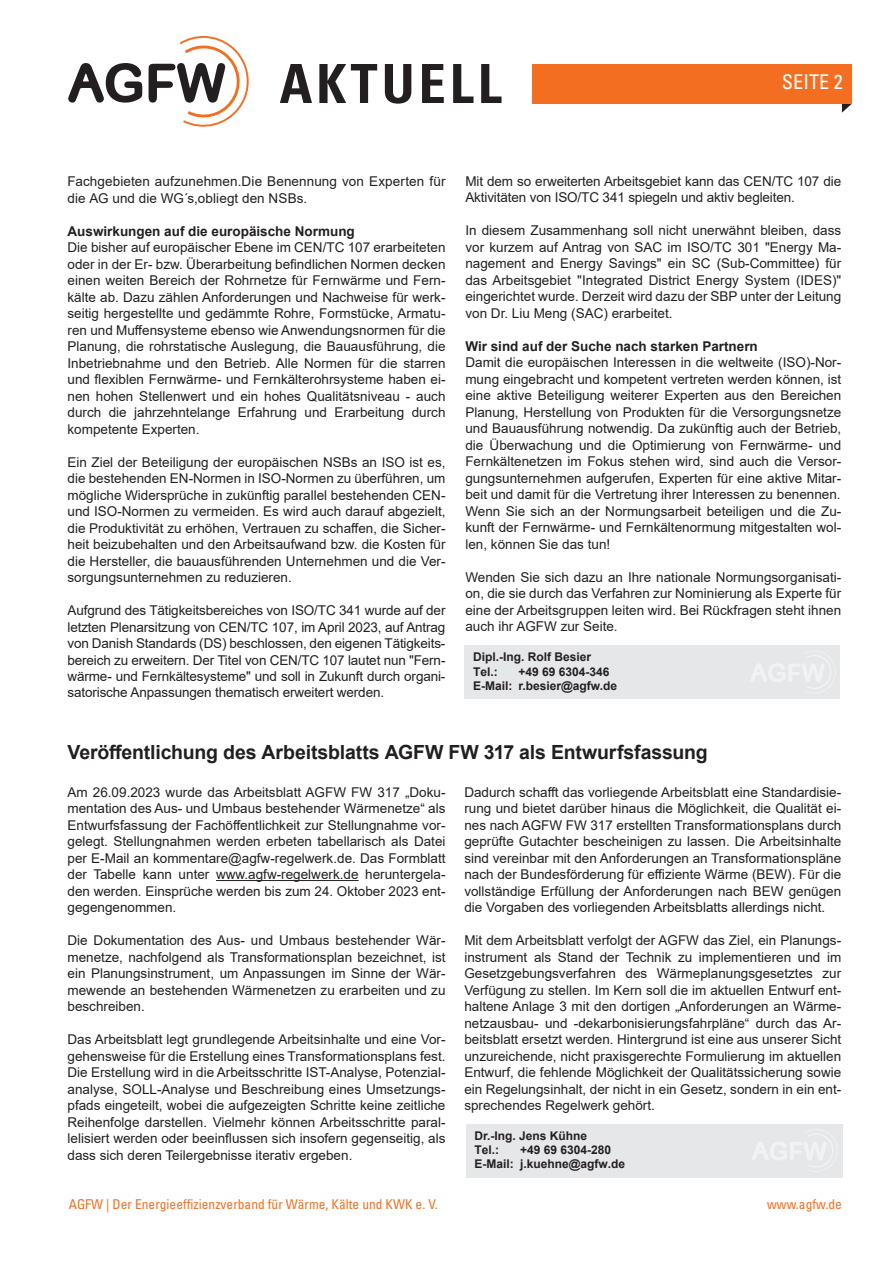
<style>
.page{position:relative;width:893px;height:1263px;background:#fff}
.page>*{position:absolute;margin:0;border:0;box-sizing:border-box;transform-origin:0 0}
.t1{font:700 condensed 54px "Univers";letter-spacing:.075em;color:#231f20}
.t2{font:condensed 20.25px "Univers";color:#fff}
.t3{font:700 19.5px "Arial";letter-spacing:-.01em;color:#231f20}
.t4{font:13.5px/16.5px "Arial";color:#231f20;text-align:justify}
.t5{font:700 13.5px "Arial";color:#231f20}
.t6{font:condensed 13.5px "Univers";color:#f36e21}
.t7{font:700 12px/14.4px "Arial";color:#231f20}
</style>
<div class="page">
<svg style="left:68px;top:63px;width:74px;height:40px"></svg>
<svg style="left:149px;top:36px;width:100px;height:91px"></svg>
<svg style="left:842px;top:104px;width:9px;height:9px"></svg>
<div style="left:531px;top:64px;width:320px;height:40px;background:#f36e21"></div>
<hr style="left:216px;top:880px;width:143px;height:1px;background:#231f20">
<div style="left:465px;top:646px;width:375px;height:53px;background:#e6e7e9"></div>
<svg style="left:751px;top:651px;width:84px;height:42px"></svg>
<div style="left:466px;top:1124px;width:376px;height:53px;background:#e6e7e9"></div>
<svg style="left:752px;top:1129px;width:85px;height:43px"></svg>
<h1 class="t1" style="left:279px;top:51px;width:224px">AKTUELL</h1>
<h2 class="t2" style="left:782px;top:69px;width:62px">SEITE 2</h2>
<p class="t4" style="left:68px;top:173px;width:379px">Fachgebieten aufzunehmen.Die Benennung von Experten für die AG und die WG´s,obliegt den NSBs.</p>
<p class="t5" style="left:68px;top:221px;width:289px">Auswirkungen auf die europäische Normung</p>
<p class="t4" style="left:68px;top:239px;width:380px">Die bisher auf europäischer Ebene im CEN/TC 107 erarbeiteten oder in der Er- bzw. Überarbeitung befindlichen Normen decken einen weiten Bereich der Rohrnetze für Fernwärme und Fern&shy;kälte ab. Dazu zählen Anforderungen und Nachweise für werk&shy;seitig hergestellte und gedämmte Rohre, Formstücke, Armatu&shy;ren und Muffensysteme ebenso wie Anwendungsnormen für die Planung, die rohrstatische Auslegung, die Bauausführung, die Inbetriebnahme und den Betrieb. Alle Normen für die starren und flexiblen Fernwärme- und Fernkälterohrsysteme haben ei&shy;nen hohen Stellenwert und ein hohes Qualitätsniveau - auch durch die jahrzehntelange Erfahrung und Erarbeitung durch kompetente Experten.</p>
<p class="t4" style="left:68px;top:453px;width:380px">Ein Ziel der Beteiligung der europäischen NSBs an ISO ist es, die bestehenden EN-Normen in ISO-Normen zu überführen, um mögliche Widersprüche in zukünftig parallel bestehenden CEN&shy;und ISO-Normen zu vermeiden. Es wird auch darauf abgezielt, die Produktivität zu erhöhen, Vertrauen zu schaffen, die Sicher&shy;heit beizubehalten und den Arbeitsaufwand bzw. die Kosten für die Hersteller, die bauausführenden Unternehmen und die Ver&shy;sorgungsunternehmen zu reduzieren.</p>
<p class="t4" style="left:68px;top:602px;width:379px">Aufgrund des Tätigkeitsbereiches von ISO/TC 341 wurde auf der letzten Plenarsitzung von CEN/TC 107, im April 2023, auf Antrag von Danish Standards (DS) beschlossen, den eigenen Tätigkeits&shy;bereich zu erweitern. Der Titel von CEN/TC 107 lautet nun "Fern&shy;wärme- und Fernkältesysteme" und soll in Zukunft durch organi&shy;satorische Anpassungen thematisch erweitert werden.</p>
<p class="t4" style="left:465px;top:173px;width:377px">Mit dem so erweiterten Arbeitsgebiet kann das CEN/TC 107 die<br>Aktivitäten von ISO/TC 341 spiegeln und aktiv begleiten.</p>
<p class="t4" style="left:465px;top:222px;width:377px">In diesem Zusammenhang soll nicht unerwähnt bleiben, dass vor kurzem auf Antrag von SAC im ISO/TC 301 "Energy Ma&shy;nagement and Energy Savings" ein SC (Sub-Committee) für das Arbeitsgebiet "Integrated District Energy System (IDES)" eingerichtet wurde. Derzeit wird dazu der SBP unter der Leitung von Dr. Liu Meng (SAC) erarbeitet.</p>
<p class="t5" style="left:465px;top:337px;width:294px">Wir sind auf der Suche nach starken Partnern</p>
<p class="t4" style="left:465px;top:354px;width:377px">Damit die europäischen Interessen in die weltweite (ISO)-Nor&shy;mung eingebracht und kompetent vertreten werden können, ist eine aktive Beteiligung weiterer Experten aus den Bereichen Planung, Herstellung von Produkten für die Versorgungsnetze und Bauausführung notwendig. Da zukünftig auch der Betrieb, die Überwachung und die Optimierung von Fernwärme- und Fernkältenetzen im Fokus stehen wird, sind auch die Versor&shy;gungsunternehmen aufgerufen, Experten für eine aktive Mitar&shy;beit und damit für die Vertretung ihrer Interessen zu benennen.<br>Wenn Sie sich an der Normungsarbeit beteiligen und die Zu&shy;kunft der Fernwärme- und Fernkältenormung mitgestalten wol&shy;len, können Sie das tun!</p>
<p class="t4" style="left:465px;top:569px;width:377px">Wenden Sie sich dazu an Ihre nationale Normungsorganisati&shy;on, die sie durch das Verfahren zur Nominierung als Experte für eine der Arbeitsgruppen leiten wird. Bei Rückfragen steht ihnen auch ihr AGFW zur Seite.</p>
<p class="t7" style="left:473px;top:650px;width:120px">Dipl.-Ing. Rolf Besier<br>Tel.:</p>
<p class="t7" style="left:473px;top:664px;width:146px;text-indent:46px">+49 69 6304-346<br>E-Mail: r.besier@agfw.de</p>
<h3 class="t3" style="left:68px;top:739px;width:642px">Veröffentlichung des Arbeitsblatts AGFW FW 317 als Entwurfsfassung</h3>
<p class="t4" style="left:68px;top:783px;width:380px">Am 26.09.2023 wurde das Arbeitsblatt AGFW FW 317 „Doku&shy;mentation des Aus- und Umbaus bestehender Wärmenetze“ als Entwurfsfassung der Fachöffentlichkeit zur Stellungnahme vor&shy;gelegt. Stellungnahmen werden erbeten tabellarisch als Datei per E-Mail an kommentare@agfw-regelwerk.de. Das Formblatt der Tabelle kann unter www.agfw-regelwerk.de heruntergela&shy;den werden. Einsprüche werden bis zum 24. Oktober 2023 ent&shy;gegengenommen.</p>
<p class="t4" style="left:68px;top:932px;width:379px">Die Dokumentation des Aus- und Umbaus bestehender Wär&shy;menetze, nachfolgend als Transformationsplan bezeichnet, ist ein Planungsinstrument, um Anpassungen im Sinne der Wär&shy;mewende an bestehenden Wärmenetzen zu erarbeiten und zu beschreiben.</p>
<p class="t4" style="left:68px;top:1031px;width:379px">Das Arbeitsblatt legt grundlegende Arbeitsinhalte und eine Vor&shy;gehensweise für die Erstellung eines Transformationsplans fest.<br>Die Erstellung wird in die Arbeitsschritte IST-Analyse, Potenzial&shy;analyse, SOLL-Analyse und Beschreibung eines Umsetzungs&shy;pfads eingeteilt, wobei die aufgezeigten Schritte keine zeitliche Reihenfolge darstellen. Vielmehr können Arbeitsschritte paral&shy;lelisiert werden oder beeinflussen sich insofern gegenseitig, als dass sich deren Teilergebnisse iterativ ergeben.</p>
<p class="t4" style="left:464px;top:783px;width:378px">Dadurch schafft das vorliegende Arbeitsblatt eine Standardisie&shy;rung und bietet darüber hinaus die Möglichkeit, die Qualität ei&shy;nes nach AGFW FW 317 erstellten Transformationsplans durch geprüfte Gutachter bescheinigen zu lassen. Die Arbeitsinhalte sind vereinbar mit den Anforderungen an Transformationspläne nach der Bundesförderung für effiziente Wärme (BEW). Für die vollständige Erfüllung der Anforderungen nach BEW genügen die Vorgaben des vorliegenden Arbeitsblatts allerdings nicht.</p>
<p class="t4" style="left:464px;top:932px;width:378px">Mit dem Arbeitsblatt verfolgt der AGFW das Ziel, ein Planungs&shy;instrument als Stand der Technik zu implementieren und im Gesetzgebungsverfahren des Wärmeplanungsgesetztes zur Verfügung zu stellen. Im Kern soll die im aktuellen Entwurf ent&shy;haltene Anlage 3 mit den dortigen „Anforderungen an Wärme&shy;netzausbau- und -dekarbonisierungsfahrpläne“ durch das Ar&shy;beitsblatt ersetzt werden. Hintergrund ist eine aus unserer Sicht unzureichende, nicht praxisgerechte Formulierung im aktuellen Entwurf, die fehlende Möglichkeit der Qualitätssicherung sowie ein Regelungsinhalt, der nicht in ein Gesetz, sondern in ein ent&shy;sprechendes Regelwerk gehört.</p>
<p class="t7" style="left:475px;top:1128px;width:114px">Dr.-Ing. Jens Kühne<br>Tel.:</p>
<p class="t7" style="left:475px;top:1143px;width:152px;text-indent:46px">+49 69 6304-280<br>E-Mail: j.kuehne@agfw.de</p>
<p class="t6" style="left:69px;top:1195px;width:371px">AGFW | Der Energieeffizienzverband für Wärme, Kälte und KWK e. V.</p>
<p class="t6" style="left:767px;top:1195px;width:76px">www.agfw.de</p>
</div>
